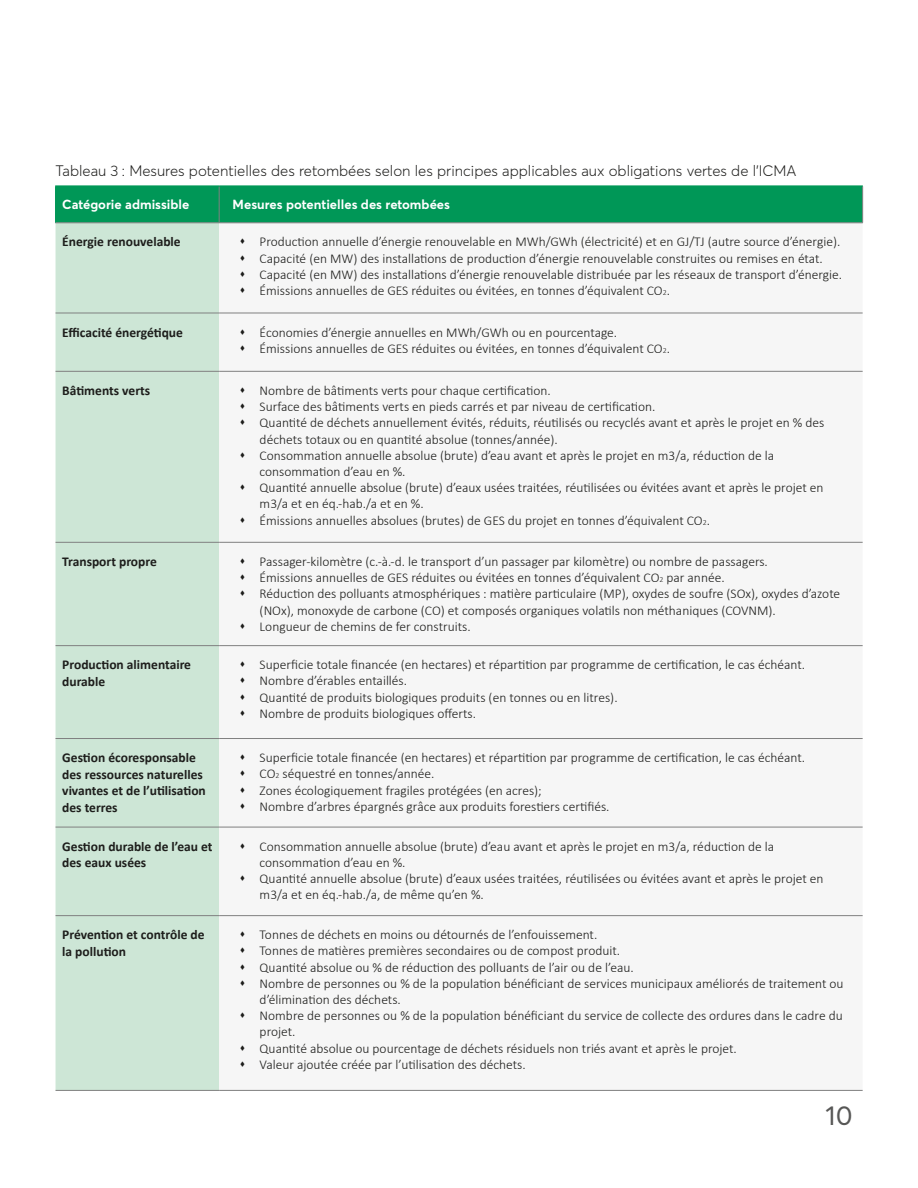
<style>
.page{position:relative;width:918px;height:1188px;background:#fff}
.page>*{position:absolute;margin:0;border:0;box-sizing:border-box;transform-origin:0 0}
.t1{font:27px "Averta";color:#575756}
.t2{font:300 15px "Averta";color:#1d1d1b}
.t3{font:300 13.5px/16.2px "Calibri";color:#1d1d1b}
.t4{font:700 13.5px/16.5px "Calibri";color:#1d1d1b}
.t5{font:700 13.05px "Averta";color:#fff}
.s1{font-size:7.8px}
</style>
<div class="page">
<div style="left:56px;top:187px;width:806px;height:36px;background:#009757"></div>
<div style="left:56px;top:224px;width:163px;height:866px;background:#cde6d6"></div>
<div style="left:219px;top:312px;width:644px;height:778px;background:#f6f6f6"></div>
<hr style="left:219px;top:186px;width:1px;height:37px;background:#808080">
<hr style="left:862px;top:186px;width:1px;height:37px;background:#808080">
<hr style="left:55px;top:223px;width:164px;height:1px;background:#808080">
<hr style="left:219px;top:223px;width:644px;height:1px;background:#808080">
<hr style="left:56px;top:313px;width:163px;height:1px;background:#808080">
<hr style="left:219px;top:313px;width:644px;height:1px;background:#808080">
<hr style="left:56px;top:371px;width:163px;height:1px;background:#808080">
<hr style="left:219px;top:371px;width:644px;height:1px;background:#808080">
<hr style="left:56px;top:542px;width:163px;height:1px;background:#808080">
<hr style="left:219px;top:542px;width:644px;height:1px;background:#808080">
<hr style="left:56px;top:645px;width:163px;height:1px;background:#808080">
<hr style="left:219px;top:645px;width:644px;height:1px;background:#808080">
<hr style="left:56px;top:738px;width:163px;height:1px;background:#808080">
<hr style="left:219px;top:738px;width:644px;height:1px;background:#808080">
<hr style="left:56px;top:827px;width:163px;height:1px;background:#808080">
<hr style="left:219px;top:827px;width:644px;height:1px;background:#808080">
<hr style="left:56px;top:915px;width:163px;height:1px;background:#808080">
<hr style="left:219px;top:915px;width:644px;height:1px;background:#808080">
<hr style="left:55px;top:186px;width:164px;height:1px;background:#009757">
<hr style="left:55px;top:186px;width:1px;height:37px;background:#009757">
<hr style="left:219px;top:186px;width:644px;height:1px;background:#009757">
<hr style="left:56px;top:1090px;width:163px;height:1px;background:#808080">
<hr style="left:219px;top:1090px;width:644px;height:1px;background:#808080">
<svg style="left:241px;top:329px;width:3px;height:6px"></svg>
<svg style="left:241px;top:345px;width:3px;height:6px"></svg>
<svg style="left:241px;top:387px;width:3px;height:6px"></svg>
<svg style="left:241px;top:403px;width:3px;height:6px"></svg>
<svg style="left:241px;top:420px;width:3px;height:5px"></svg>
<svg style="left:241px;top:452px;width:3px;height:6px"></svg>
<svg style="left:241px;top:484px;width:3px;height:6px"></svg>
<svg style="left:241px;top:517px;width:3px;height:5px"></svg>
<svg style="left:241px;top:558px;width:3px;height:6px"></svg>
<svg style="left:241px;top:574px;width:3px;height:6px"></svg>
<svg style="left:241px;top:591px;width:3px;height:5px"></svg>
<svg style="left:241px;top:623px;width:3px;height:6px"></svg>
<svg style="left:241px;top:662px;width:3px;height:5px"></svg>
<svg style="left:241px;top:678px;width:3px;height:5px"></svg>
<svg style="left:241px;top:694px;width:3px;height:6px"></svg>
<svg style="left:241px;top:710px;width:3px;height:6px"></svg>
<svg style="left:241px;top:754px;width:3px;height:6px"></svg>
<svg style="left:241px;top:771px;width:3px;height:5px"></svg>
<svg style="left:241px;top:787px;width:3px;height:5px"></svg>
<svg style="left:241px;top:803px;width:3px;height:6px"></svg>
<svg style="left:241px;top:843px;width:3px;height:6px"></svg>
<svg style="left:241px;top:875px;width:3px;height:6px"></svg>
<svg style="left:241px;top:932px;width:3px;height:5px"></svg>
<svg style="left:241px;top:948px;width:3px;height:5px"></svg>
<svg style="left:241px;top:964px;width:3px;height:6px"></svg>
<svg style="left:241px;top:980px;width:3px;height:6px"></svg>
<svg style="left:241px;top:1013px;width:3px;height:5px"></svg>
<svg style="left:241px;top:1045px;width:3px;height:6px"></svg>
<svg style="left:241px;top:1061px;width:3px;height:6px"></svg>
<p class="t2" style="left:55px;top:161px;width:743px">Tableau 3 : Mesures potentielles des retombées selon les principes applicables aux obligations vertes de l’ICMA</p>
<p class="t5" style="left:62px;top:196px;width:129px">Catégorie admissible</p>
<p class="t5" style="left:233px;top:196px;width:219px">Mesures potentielles des retombées</p>
<p class="t4" style="left:62px;top:234px;width:120px">Énergie renouvelable</p>
<p class="t3" style="left:260px;top:234px;width:584px">Production annuelle d’énergie renouvelable en MWh/GWh (électricité) et en GJ/TJ (autre source d’énergie).<br>Capacité (en MW) des installations de production d’énergie renouvelable construites ou remises en état.<br>Capacité (en MW) des installations d’énergie renouvelable distribuée par les réseaux de transport d’énergie.<br>Émissions annuelles de GES réduites ou évitées, en tonnes d’équivalent CO<span class="s1">2</span>.</p>
<p class="t4" style="left:62px;top:324px;width:122px">Efficacité énergétique</p>
<p class="t3" style="left:260px;top:324px;width:412px">Économies d’énergie annuelles en MWh/GWh ou en pourcentage.<br>Émissions annuelles de GES réduites ou évitées, en tonnes d’équivalent CO<span class="s1">2</span>.</p>
<p class="t4" style="left:62px;top:382px;width:89px">Bâtiments verts</p>
<p class="t3" style="left:260px;top:382px;width:566px">Nombre de bâtiments verts pour chaque certification.<br>Surface des bâtiments verts en pieds carrés et par niveau de certification.<br>Quantité de déchets annuellement évités, réduits, réutilisés ou recyclés avant et après le projet en % des déchets totaux ou en quantité absolue (tonnes/année).<br>Consommation annuelle absolue (brute) d’eau avant et après le projet en m3/a, réduction de la consommation d’eau en %.<br>Quantité annuelle absolue (brute) d’eaux usées traitées, réutilisées ou évitées avant et après le projet en m3/a et en éq.-hab./a et en %.<br>Émissions annuelles absolues (brutes) de GES du projet en tonnes d’équivalent CO<span class="s1">2</span>.</p>
<p class="t4" style="left:62px;top:553px;width:96px">Transport propre</p>
<p class="t3" style="left:260px;top:553px;width:582px">Passager-kilomètre (c.-à.-d. le transport d’un passager par kilomètre) ou nombre de passagers.<br>Émissions annuelles de GES réduites ou évitées en tonnes d’équivalent CO<span class="s1">2</span> par année.<br>Réduction des polluants atmosphériques : matière particulaire (MP), oxydes de soufre (SOx), oxydes d’azote (NOx), monoxyde de carbone (CO) et composés organiques volatils non méthaniques (COVNM).<br>Longueur de chemins de fer construits.</p>
<p class="t4" style="left:62px;top:656px;width:130px">Production alimentaire durable</p>
<p class="t3" style="left:260px;top:657px;width:547px">Superficie totale financée (en hectares) et répartition par programme de certification, le cas échéant.<br>Nombre d’érables entaillés.<br>Quantité de produits biologiques produits (en tonnes ou en litres).<br>Nombre de produits biologiques offerts.</p>
<p class="t4" style="left:62px;top:749px;width:145px">Gestion écoresponsable des ressources naturelles vivantes et de l’utilisation des terres</p>
<p class="t3" style="left:260px;top:749px;width:547px">Superficie totale financée (en hectares) et répartition par programme de certification, le cas échéant.<br>CO<span class="s1">2</span> séquestré en tonnes/année.<br>Zones écologiquement fragiles protégées (en acres);<br>Nombre d’arbres épargnés grâce aux produits forestiers certifiés.</p>
<p class="t4" style="left:62px;top:838px;width:152px">Gestion durable de l’eau et des eaux usées</p>
<p class="t3" style="left:260px;top:838px;width:565px">Consommation annuelle absolue (brute) d’eau avant et après le projet en m3/a, réduction de la consommation d’eau en %.<br>Quantité annuelle absolue (brute) d’eaux usées traitées, réutilisées ou évitées avant et après le projet en m3/a et en éq.-hab./a, de même qu’en %.</p>
<p class="t4" style="left:62px;top:926px;width:144px">Prévention et contrôle de la pollution</p>
<p class="t3" style="left:260px;top:927px;width:586px">Tonnes de déchets en moins ou détournés de l’enfouissement.<br>Tonnes de matières premières secondaires ou de compost produit.<br>Quantité absolue ou % de réduction des polluants de l’air ou de l’eau.<br>Nombre de personnes ou % de la population bénéficiant de services municipaux améliorés de traitement ou d’élimination des déchets.<br>Nombre de personnes ou % de la population bénéficiant du service de collecte des ordures dans le cadre du projet.<br>Quantité absolue ou pourcentage de déchets résiduels non triés avant et après le projet.<br>Valeur ajoutée créée par l’utilisation des déchets.</p>
<h1 class="t1" style="left:826px;top:1098px;width:29px">10</h1>
</div>
